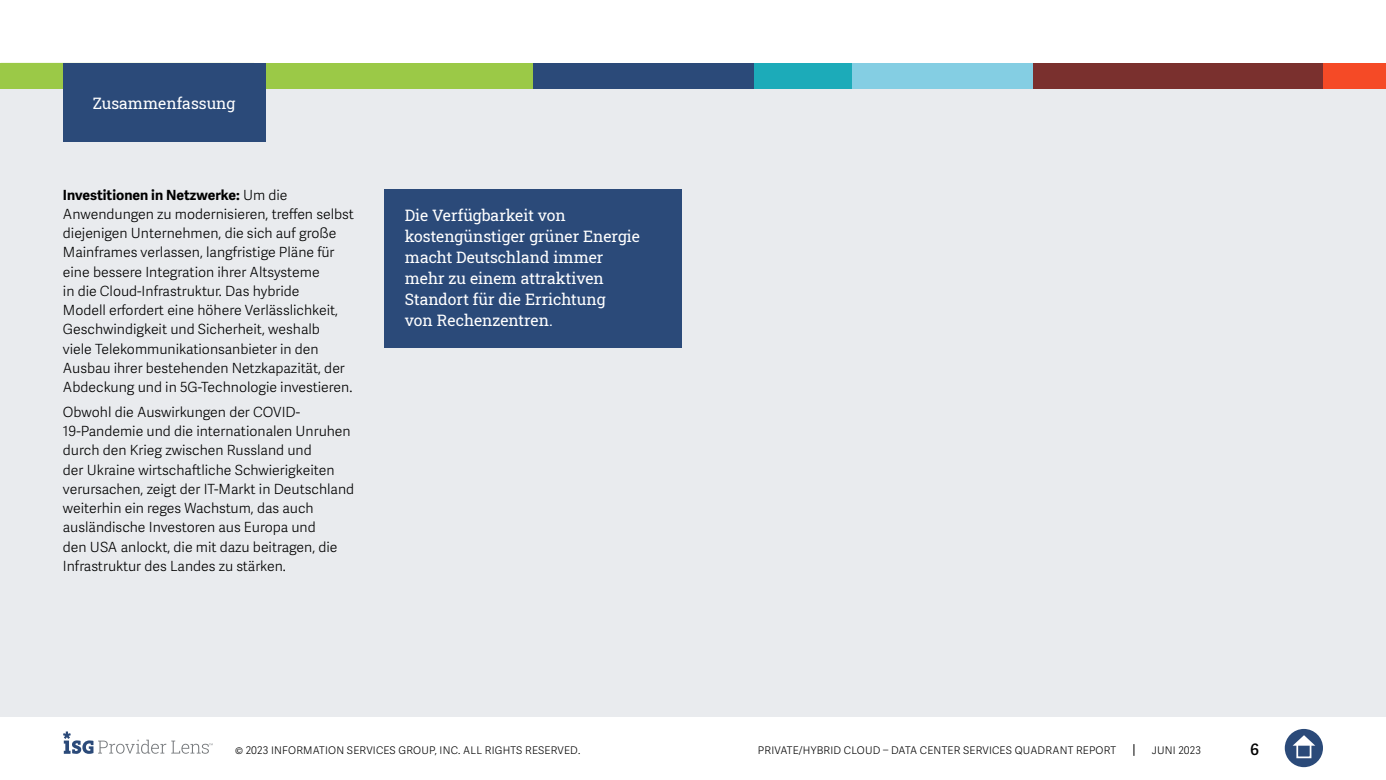
<style>
.page{position:relative;width:1386px;height:780px;background:#fff}
.page>*{position:absolute;margin:0;border:0;box-sizing:border-box;transform-origin:0 0}
.t1{font:15.75px/21px "Roboto Slab ISG P Regular";color:#fff}
.t2{font:600 15.75px "Adelle Sans";color:#000}
.t3{font:300 14px/19.2px "Adelle Sans";color:#000}
.t4{font:300 10.5px "Adelle Sans";letter-spacing:.02em;color:#000}
.s1{font-weight:700}
</style>
<div class="page">
<svg style="left:1133px;top:744px;width:1px;height:12px"></svg>
<svg style="left:63px;top:731px;width:150px;height:23px"></svg>
<div style="left:1285px;top:729px;width:38px;height:38px;background:#2b4a79;border-radius:50%"></div>
<svg style="left:1293px;top:735px;width:22px;height:10px"></svg>
<div style="left:1296px;top:743px;width:15px;height:15px;border:2px solid #fff"></div>
<div style="left:0;top:63px;width:1386px;height:654px;background:#e9ebee"></div>
<div style="left:0;top:63px;width:533px;height:25px;background:#9bc947"></div>
<div style="left:533px;top:63px;width:223px;height:25px;background:#2b4a79"></div>
<div style="left:850px;top:63px;width:184px;height:25px;background:#84cee3"></div>
<div style="left:1323px;top:63px;width:63px;height:25px;background:#f54a26"></div>
<div style="left:1033px;top:63px;width:290px;height:25px;background:#7a302e"></div>
<div style="left:754px;top:63px;width:98px;height:25px;background:#1cabb9"></div>
<div style="left:384px;top:189px;width:297px;height:158px;background:#2b4a79"></div>
<div style="left:63px;top:63px;width:202px;height:79px;background:#2b4a79"></div>
<p class="t1" style="left:93px;top:92px;width:144px">Zusammenfassung</p>
<p class="t3" style="left:63px;top:185px;width:292px"><span class="s1">Investitionen in Netzwerke:</span> Um die Anwendungen zu modernisieren, treffen selbst diejenigen Unternehmen, die sich auf große Mainframes verlassen, langfristige Pläne für eine bessere Integration ihrer Altsysteme<br>in die Cloud-Infrastruktur. Das hybride<br>Modell erfordert eine höhere Verlässlichkeit, Geschwindigkeit und Sicherheit, weshalb<br>viele Telekommunikationsanbieter in den Ausbau ihrer bestehenden Netzkapazität, der Abdeckung und in 5G-Technologie investieren.</p>
<p class="t3" style="left:63px;top:402px;width:293px">Obwohl die Auswirkungen der COVID-19-Pandemie und die internationalen Unruhen durch den Krieg zwischen Russland und<br>der Ukraine wirtschaftliche Schwierigkeiten verursachen, zeigt der IT-Markt in Deutschland weiterhin ein reges Wachstum, das auch ausländische Investoren aus Europa und<br>den USA anlockt, die mit dazu beitragen, die Infrastruktur des Landes zu stärken.</p>
<p class="t1" style="left:405px;top:205px;width:237px">Die Verfügbarkeit von kostengünstiger grüner Energie macht Deutschland immer mehr zu einem attraktiven<br>Standort für die Errichtung<br>von Rechenzentren.</p>
<p class="t4" style="left:235px;top:744px;width:347px">© 2023 INFORMATION SERVICES GROUP, INC. ALL RIGHTS RESERVED.</p>
<p class="t4" style="left:758px;top:744px;width:360px">PRIVATE/HYBRID CLOUD – DATA CENTER SERVICES QUADRANT REPORT</p>
<p class="t4" style="left:1152px;top:744px;width:51px">JUNI 2023</p>
<p class="t2" style="left:1250px;top:740px;width:10px">6</p>
</div>
